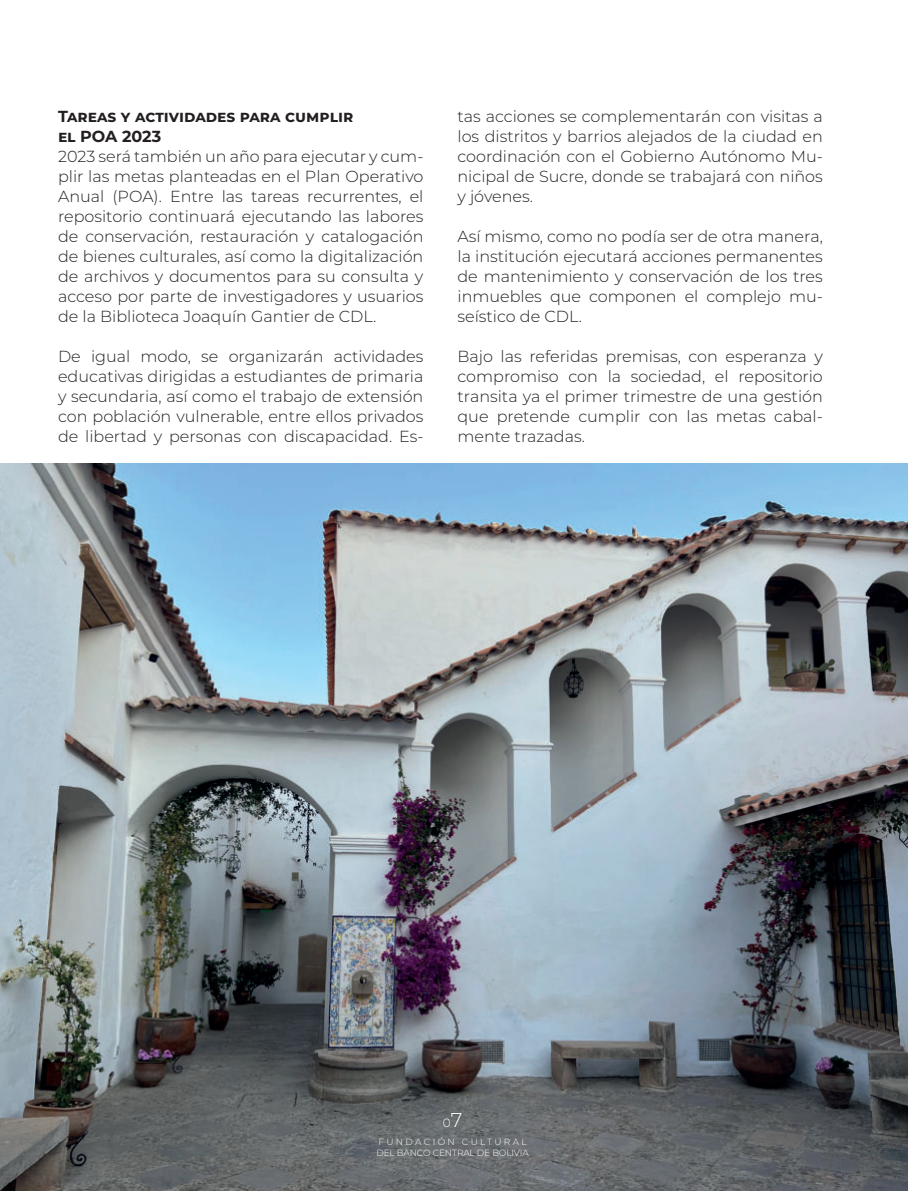
<style>
.page{position:relative;width:908px;height:1191px;background:#fff}
.page>*{position:absolute;margin:0;border:0;box-sizing:border-box;transform-origin:0 0}
.t1{font:300 16px/20px "Montserrat";color:#231f20;text-align:justify}
.t2{font:700 16px/20px "Montserrat";color:#231f20}
.t3{font:300 12px "Montserrat";color:#fff}
.t4{font:300 9px/10.8px "Montserrat";letter-spacing:-.015em;color:#fff}
.s1{font-size:20px}
</style>
<div class="page">
<img style="left:0;top:463px;width:907px;height:728px">
<p class="t2" style="left:58px;top:106px;width:297px">Tareas y actividades para cumplir el POA 2023</p>
<p class="t1" style="left:58px;top:147px;width:367px">2023 será también un año para ejecutar y cum&shy;plir las metas planteadas en el Plan Operativo Anual (POA). Entre las tareas recurrentes, el repositorio continuará ejecutando las labores de conservación, restauración y catalogación de bienes culturales, así como la digitalización de archivos y documentos para su consulta y acceso por parte de investigadores y usuarios de la Biblioteca Joaquín Gantier de CDL.</p>
<p class="t1" style="left:58px;top:347px;width:367px">De igual modo, se organizarán actividades educativas dirigidas a estudiantes de primaria y secundaria, así como el trabajo de extensión con población vulnerable, entre ellos privados de libertad y personas con discapacidad. Es-</p>
<p class="t1" style="left:457px;top:107px;width:367px">tas acciones se complementarán con visitas a los distritos y barrios alejados de la ciudad en coordinación con el Gobierno Autónomo Mu&shy;nicipal de Sucre, donde se trabajará con niños y jóvenes.</p>
<p class="t1" style="left:457px;top:227px;width:367px">Así mismo, como no podía ser de otra manera, la institución ejecutará acciones permanentes de mantenimiento y conservación de los tres inmuebles que componen el complejo mu&shy;seístico de CDL.</p>
<p class="t1" style="left:457px;top:347px;width:367px">Bajo las referidas premisas, con esperanza y compromiso con la sociedad, el repositorio transita ya el primer trimestre de una gestión que pretende cumplir con las metas cabal&shy;mente trazadas.</p>
<p class="t3" style="left:442px;top:1116px;width:21px">0<span class="s1">7</span></p>
<p class="t4" style="left:376px;top:1137px;width:154px">FUNDACIÓN CULTURAL<br>DEL BANCO CENTRAL DE BOLIVIA</p>
</div>
